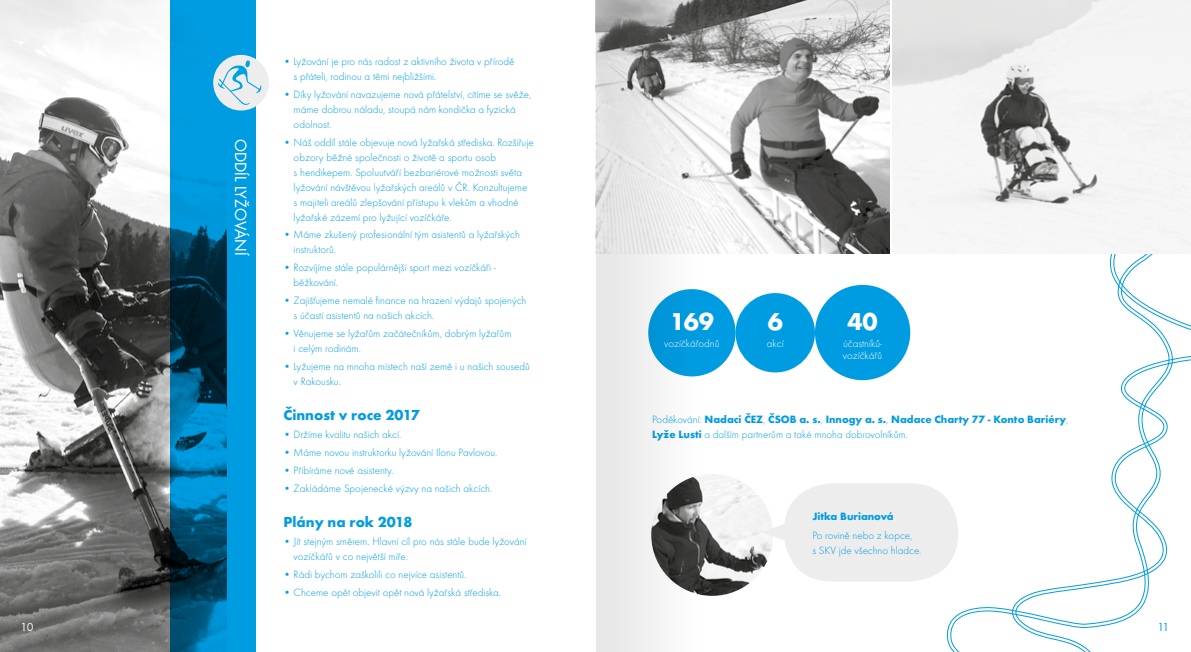
<style>
.page{position:relative;width:1191px;height:652px;background:#fff}
.page>*{position:absolute;margin:0;border:0;box-sizing:border-box;transform-origin:0 0}
.t1{font:700 25.3px "Futura TCE";color:#fff}
.t2{font:700 15px "Futura TCE";color:#009ce1}
.t3{font:15px "Futura CE";color:#fff}
.t4{font:12px "Futura TCE";color:#fff}
.t5{font:12px "Futura TCE";color:#009ce1}
.t6{font:300 11px/15px "Futura TCE";color:#009ce1}
.t7{font:700 11px/15px "Futura TCE";color:#009ce1}
.t8{font:300 11px/12px "Futura TCE";color:#fff}
.s1{font-weight:300}
</style>
<div class="page">
<img style="left:0;top:0;width:170px;height:652px">
<svg style="left:947px;top:339px;width:226px;height:313px"></svg>
<img style="left:595px;top:0;width:295px;height:254px">
<svg style="left:170px;top:0;width:85px;height:652px;background:#0079ae"></svg>
<div style="left:213px;top:55px;width:56px;height:56px;background:#ededed;border-radius:50%"></div>
<svg style="left:218px;top:60px;width:43px;height:45px"></svg>
<svg style="left:1110px;top:254px;width:81px;height:85px"></svg>
<div style="left:648px;top:289px;width:87px;height:87px;background:#009ce1;border-radius:50%"></div>
<div style="left:815px;top:285px;width:95px;height:95px;background:#009ce1;border-radius:50%"></div>
<div style="left:735px;top:293px;width:80px;height:79px;background:#009ce1;border-radius:50%"></div>
<img style="left:892px;top:0;width:299px;height:254px">
<svg style="left:1011px;top:353px;width:180px;height:299px"></svg>
<img style="left:651px;top:474px;width:122px;height:122px;border-radius:61px">
<svg style="left:761px;top:483px;width:197px;height:98px"></svg>
<svg style="left:596px;top:0;width:124px;height:652px"></svg>
<h2 class="t3" style="left:250px;top:139px;width:118px;rotate:90deg">ODDÍL LYŽOVÁNÍ</h2>
<p class="t6" style="left:294px;top:54px;width:222px;text-indent:-10px">• Lyžování je pro nás radost z aktivního života v přírodě s přáteli, rodinou a těmi nejbližšími.</p>
<p class="t6" style="left:294px;top:87px;width:239px;text-indent:-10px">• Díky lyžování navazujeme nová přátelství, cítíme se svěže, máme dobrou náladu, stoupá nám kondička a fyzická odolnost.</p>
<p class="t6" style="left:294px;top:135px;width:241px;text-indent:-10px">• Náš oddíl stále objevuje nová lyžařská střediska. Rozšiřuje obzory běžné společnosti o životě a sportu osob<br>s hendikepem. Spoluutváří bezbariérové možnosti světa lyžování návštěvou lyžařských areálů v ČR. Konzultujeme s majiteli areálů zlepšování přístupu k vlekům a vhodné lyžařské zázemí pro lyžující vozíčkáře.</p>
<p class="t6" style="left:294px;top:227px;width:228px;text-indent:-10px">• Máme zkušený profesionální tým asistentů a lyžařských instruktorů.</p>
<p class="t6" style="left:294px;top:260px;width:204px;text-indent:-10px">• Rozvíjíme stále populárnější sport mezi vozíčkáři - běžkování.</p>
<p class="t6" style="left:294px;top:293px;width:234px;text-indent:-10px">• Zajišťujeme nemalé finance na hrazení výdajů spojených s účastí asistentů na našich akcích.</p>
<p class="t6" style="left:294px;top:326px;width:219px;text-indent:-10px">• Věnujeme se lyžařům začátečníkům, dobrým lyžařům i celým rodinám.</p>
<p class="t6" style="left:294px;top:359px;width:238px;text-indent:-10px">• Lyžujeme na mnoha místech naší země i u našich sousedů v Rakousku.</p>
<h2 class="t2" style="left:283px;top:406px;width:138px">Činnost v roce 2017</h2>
<p class="t6" style="left:283px;top:427px;width:119px">• Držíme kvalitu našich akcí.</p>
<p class="t6" style="left:283px;top:445px;width:215px">• Máme novou instruktorku lyžování Ilonu Pavlovou.</p>
<p class="t6" style="left:283px;top:463px;width:111px">• Přibíráme nové asistenty.</p>
<p class="t6" style="left:283px;top:481px;width:210px">• Zakládáme Spojenecké výzvy na našich akcích.</p>
<h2 class="t2" style="left:283px;top:513px;width:130px">Plány na rok 2018</h2>
<p class="t6" style="left:294px;top:534px;width:234px;text-indent:-10px">• Jít stejným směrem. Hlavní cíl pro nás stále bude lyžování vozíčkářů v co největší míře.</p>
<p class="t6" style="left:283px;top:567px;width:185px">• Rádi bychom zaškolili co nejvíce asistentů.</p>
<p class="t6" style="left:283px;top:585px;width:219px">• Chceme opět objevit opět nová lyžařská střediska.</p>
<h1 class="t1" style="left:669px;top:306px;width:46px">169</h1>
<h1 class="t1" style="left:767px;top:306px;width:17px">6</h1>
<h1 class="t1" style="left:847px;top:306px;width:32px">40</h1>
<p class="t8" style="left:664px;top:338px;width:57px">vozíčkářodnů</p>
<p class="t8" style="left:843px;top:338px;width:41px">účastníků&shy;vozíčkářů</p>
<p class="t8" style="left:767px;top:338px;width:18px">akcí</p>
<p class="t7" style="left:652px;top:411px;width:418px"><span class="s1">Poděkování:</span> Nadaci ČEZ<span class="s1">,</span> ČSOB a. s.<span class="s1">,</span> Innogy a. s.<span class="s1">,</span> Nadace Charty 77 - Konto Bariéry<span class="s1">,<br></span>Lyže Lusti <span class="s1">a dalším partnerům a také mnoha dobrovolníkům.</span></p>
<p class="t7" style="left:812px;top:508px;width:83px">Jitka Burianová</p>
<p class="t6" style="left:812px;top:528px;width:111px">Po rovině nebo z kopce,<br>s SKV jde všechno hladce.</p>
<p class="t4" style="left:21px;top:619px;width:14px">10</p>
<p class="t5" style="left:1157px;top:619px;width:13px">11</p>
</div>
